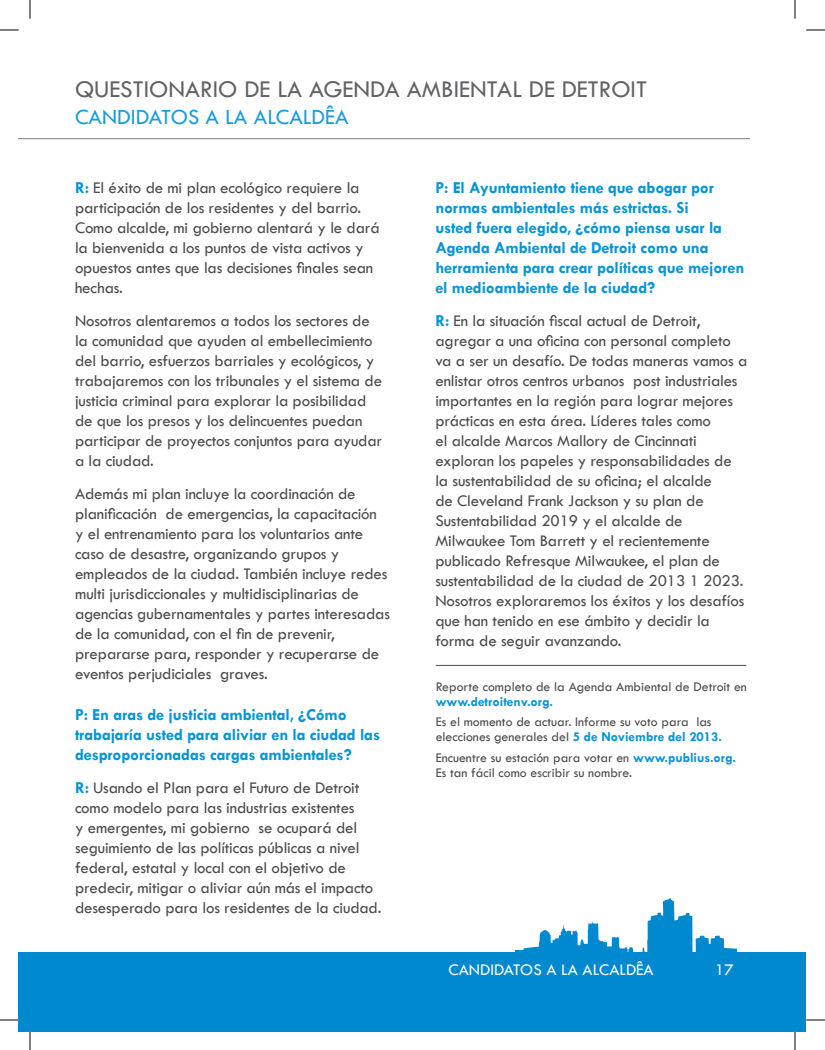
<style>
.page{position:relative;width:825px;height:1050px;background:#fff}
.page>*{position:absolute;margin:0;border:0;box-sizing:border-box;transform-origin:0 0}
.t1{font:25px "Tw Cen";color:#636366}
.t2{font:22.5px "Tw Cen";color:#189cd8}
.t3{font:16.88px/20px "Tw Cen";letter-spacing:-.01em;color:#4b4c4d}
.t4{font:700 16.88px/20px "Tw Cen";letter-spacing:-.01em;color:#0694d5}
.t5{font:16.88px "Tw Cen";color:#fff}
.t6{font:13.75px/15px "Tw Cen";color:#4b4c4d}
.t7{font:700 13.75px "Tw Cen";color:#0694d5}
.s1{font-weight:700;color:#0694d5}
</style>
<div class="page">
<div style="left:515px;top:950px;width:21px;height:7px;background:#0089cf"></div>
<svg style="left:524px;top:898px;width:214px;height:54px"></svg>
<div style="left:19px;top:952px;width:787px;height:79px;background:#0089cf"></div>
<hr style="left:19px;top:138px;width:731px;height:1px;background:#939598">
<hr style="left:436px;top:665px;width:310px;height:1px;background:#4b4c4d">
<svg style="left:0;top:29px;width:19px;height:2px"></svg>
<svg style="left:806px;top:29px;width:19px;height:2px"></svg>
<svg style="left:0;top:1019px;width:19px;height:2px"></svg>
<svg style="left:806px;top:1019px;width:19px;height:2px"></svg>
<svg style="left:29px;top:0;width:2px;height:19px"></svg>
<svg style="left:29px;top:1031px;width:2px;height:19px"></svg>
<svg style="left:794px;top:0;width:2px;height:19px"></svg>
<svg style="left:794px;top:1031px;width:2px;height:19px"></svg>
<h1 class="t1" style="left:75px;top:74px;width:574px">QUESTIONARIO DE LA AGENDA AMBIENTAL DE DETROIT</h1>
<h2 class="t2" style="left:75px;top:103px;width:275px">CANDIDATOS A LA ALCALDÊA</h2>
<p class="t3" style="left:75px;top:177px;width:306px"><span class="s1">R:</span> El éxito de mi plan ecológico requiere la participación de los residentes y del barrio.<br>Como alcalde, mi gobierno alentará y le dará la bienvenida a los puntos de vista activos y opuestos antes que las decisiones finales sean hechas.</p>
<p class="t3" style="left:75px;top:311px;width:309px">Nosotros alentaremos a todos los sectores de la comunidad que ayuden al embellecimiento del barrio, esfuerzos barriales y ecológicos, y trabajaremos con los tribunales y el sistema de justicia criminal para explorar la posibilidad de que los presos y los delincuentes puedan participar de proyectos conjuntos para ayudar a la ciudad.</p>
<p class="t3" style="left:75px;top:484px;width:317px">Además mi plan incluye la coordinación de planificación de emergencias, la capacitación<br>y el entrenamiento para los voluntarios ante caso de desastre, organizando grupos y empleados de la ciudad. También incluye redes multi jurisdiccionales y multidisciplinarias de agencias gubernamentales y partes interesadas de la comunidad, con el fin de prevenir, prepararse para, responder y recuperarse de eventos perjudiciales graves.</p>
<p class="t4" style="left:75px;top:704px;width:307px">P: En aras de justicia ambiental, ¿Cómo trabajaría usted para aliviar en la ciudad las desproporcionadas cargas ambientales?</p>
<p class="t3" style="left:75px;top:777px;width:308px"><span class="s1">R:</span> Usando el Plan para el Futuro de Detroit como modelo para las industrias existentes<br>y emergentes, mi gobierno se ocupará del seguimiento de las políticas públicas a nivel federal, estatal y local con el objetivo de predecir, mitigar o aliviar aún más el impacto desesperado para los residentes de la ciudad.</p>
<p class="t4" style="left:435px;top:177px;width:311px">P: El Ayuntamiento tiene que abogar por normas ambientales más estrictas. Si<br>usted fuera elegido, ¿cómo piensa usar la Agenda Ambiental de Detroit como una herramienta para crear políticas que mejoren el medioambiente de la ciudad?</p>
<p class="t3" style="left:435px;top:310px;width:314px"><span class="s1">R:</span> En la situación fiscal actual de Detroit, agregar a una oficina con personal completo va a ser un desafío. De todas maneras vamos a enlistar otros centros urbanos post industriales importantes en la región para lograr mejores prácticas en esta área. Líderes tales como<br>el alcalde Marcos Mallory de Cincinnati exploran los papeles y responsabilidades de la sustentabilidad de su oficina; el alcalde<br>de Cleveland Frank Jackson y su plan de Sustentabilidad 2019 y el alcalde de Milwaukee Tom Barrett y el recientemente publicado Refresque Milwaukee, el plan de sustentabilidad de la ciudad de 2013 1 2023.<br>Nosotros exploraremos los éxitos y los desafíos que han tenido en ese ámbito y decidir la forma de seguir avanzando.</p>
<p class="t6" style="left:436px;top:679px;width:313px">Reporte completo de la Agenda Ambiental de Detroit en</p>
<p class="t7" style="left:436px;top:693px;width:119px">www.detroitenv.org.</p>
<p class="t6" style="left:436px;top:715px;width:288px">Es el momento de actuar. Informe su voto para las elecciones generales del <span class="s1">5 de Noviembre del 2013.</span></p>
<p class="t6" style="left:436px;top:750px;width:302px">Encuentre su estación para votar en <span class="s1">www.publius.org.<br></span>Es tan fácil como escribir su nombre.</p>
<p class="t5" style="left:449px;top:959px;width:207px">CANDIDATOS A LA ALCALDÊA</p>
<p class="t5" style="left:715px;top:959px;width:20px">17</p>
</div>
